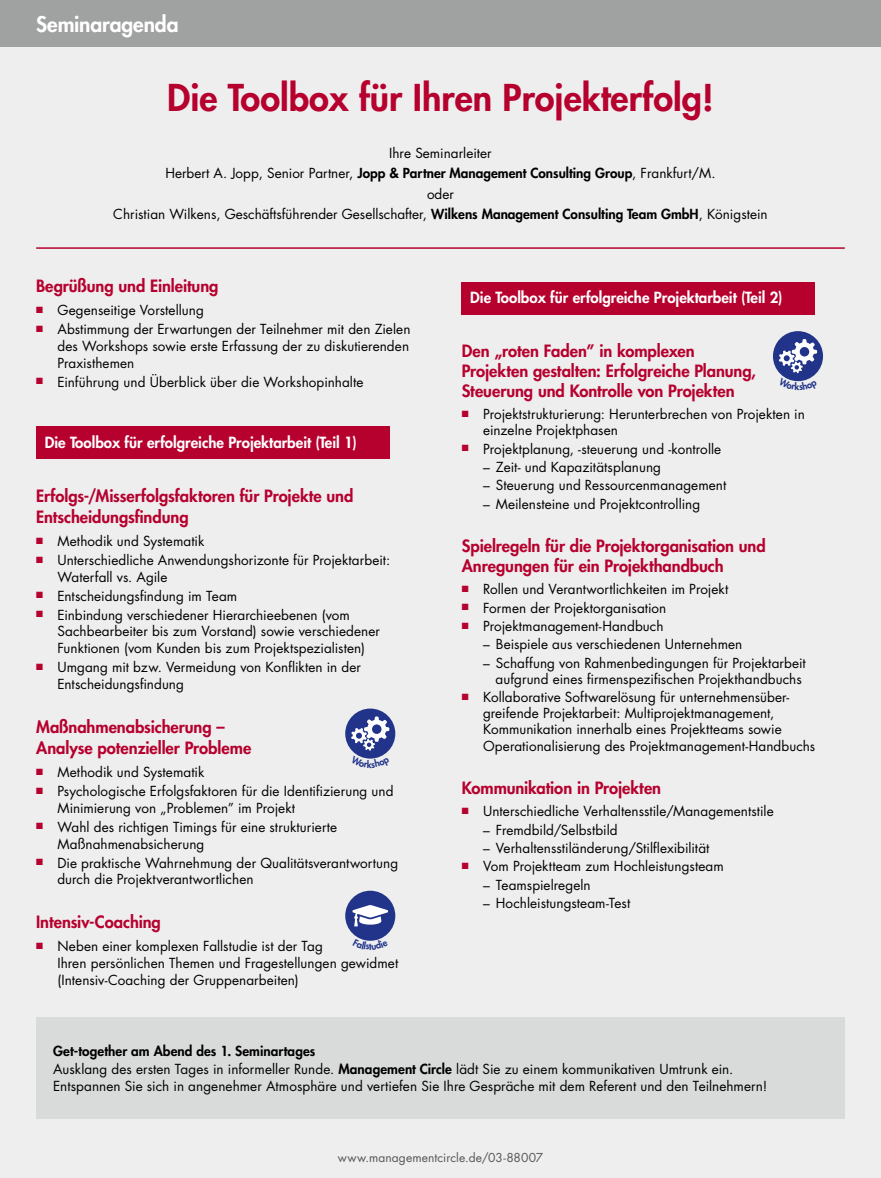
<style>
.page{position:relative;width:881px;height:1178px;background:#fff}
.page>*{position:absolute;margin:0;border:0;box-sizing:border-box;transform-origin:0 0}
.t1{font:800 36px "Futura Std";color:#b6002e}
.t2{font:800 21px "Futura Std";letter-spacing:-.005em;color:#fff}
.t3{font:800 16.5px/19.8px "Futura Std";letter-spacing:-.005em;color:#b6002e}
.t4{font:800 15px "Futura Std";color:#fff}
.t5{font:13.5px/16.8px "Futura Std";letter-spacing:.005em;color:#000}
.t6{font:12px "Futura Std";letter-spacing:.01em;color:#565655}
.s1{font-weight:800}
</style>
<div class="page">
<div style="left:0;top:0;width:880px;height:1178px;background:#eee"></div>
<div style="left:0;top:0;width:880px;height:47px;background:#a0a1a1"></div>
<hr style="left:36px;top:247px;width:808px;height:2px;background:#b6002e">
<div style="left:36px;top:1017px;width:808px;height:101px;background:#d9dada"></div>
<div style="left:36px;top:427px;width:353px;height:32px;background:#b6002e"></div>
<div style="left:461px;top:282px;width:353px;height:32px;background:#b6002e"></div>
<div style="left:345px;top:891px;width:50px;height:50px;background:#21348a;border-radius:50%"></div>
<svg style="left:352px;top:905px;width:36px;height:21px"></svg>
<div style="left:345px;top:708px;width:50px;height:50px;background:#21348a;border-radius:50%"></div>
<div style="left:772px;top:331px;width:50px;height:50px;background:#21348a;border-radius:50%"></div>
<svg style="left:361px;top:939px;width:18px;height:2px"></svg>
<svg style="left:350px;top:716px;width:40px;height:43px"></svg>
<svg style="left:778px;top:339px;width:40px;height:43px"></svg>
<h2 class="t2" style="left:36px;top:11px;width:144px">Seminaragenda</h2>
<h1 class="t1" style="left:167px;top:74px;width:548px">Die Toolbox für Ihren Projekterfolg!</h1>
<p class="t5" style="left:113px;top:143px;width:655px;line-height:20.4px;text-align:center">Ihre Seminarleiter<br>Herbert A. Jopp, Senior Partner, <span class="s1">Jopp &amp; Partner Management Consulting Group</span>, Frankfurt/M.<br>oder<br>Christian Wilkens, Geschäftsführender Gesellschafter, <span class="s1">Wilkens Management Consulting Team GmbH</span>, Königstein</p>
<p class="t3" style="left:36px;top:276px;width:184px">Begrüßung und Einleitung</p>
<p class="t5" style="left:36px;top:302px;width:169px"><sup>■</sup> Gegenseitige Vorstellung</p>
<p class="t5" style="left:57px;top:321px;width:354px;text-align:justify;text-indent:-21px"><sup>■</sup> Abstimmung der Erwartungen der Teilnehmer mit den Zielen des Workshops sowie erste Erfassung der zu diskutierenden Praxisthemen</p>
<p class="t5" style="left:36px;top:373px;width:328px"><sup>■</sup> Einführung und Überblick über die Workshopinhalte</p>
<p class="t4" style="left:45px;top:432px;width:313px">Die Toolbox für erfolgreiche Projektarbeit (Teil 1)</p>
<p class="t3" style="left:36px;top:486px;width:319px;line-height:20.4px">Erfolgs-/Misserfolgsfaktoren für Projekte und<br>Entscheidungsfindung</p>
<p class="t5" style="left:36px;top:532px;width:170px"><sup>■</sup> Methodik und Systematik</p>
<p class="t5" style="left:57px;top:551px;width:334px;text-indent:-21px"><sup>■</sup> Unterschiedliche Anwendungshorizonte für Projektarbeit:<br>Waterfall vs. Agile</p>
<p class="t5" style="left:36px;top:587px;width:202px"><sup>■</sup> Entscheidungsfindung im Team</p>
<p class="t5" style="left:57px;top:606px;width:324px;text-indent:-21px"><sup>■</sup> Einbindung verschiedener Hierarchieebenen (vom<br>Sachbearbeiter bis zum Vorstand) sowie verschiedener<br>Funktionen (vom Kunden bis zum Projektspezialisten)</p>
<p class="t5" style="left:57px;top:659px;width:305px;text-indent:-21px"><sup>■</sup> Umgang mit bzw. Vermeidung von Konflikten in der<br>Entscheidungsfindung</p>
<p class="t3" style="left:36px;top:717px;width:216px;line-height:20.4px">Maßnahmenabsicherung –<br>Analyse potenzieller Probleme</p>
<p class="t5" style="left:36px;top:763px;width:170px"><sup>■</sup> Methodik und Systematik</p>
<p class="t5" style="left:57px;top:782px;width:337px;text-indent:-21px"><sup>■</sup> Psychologische Erfolgsfaktoren für die Identifizierung und<br>Minimierung von „Problemen” im Projekt</p>
<p class="t5" style="left:57px;top:818px;width:281px;text-indent:-21px"><sup>■</sup> Wahl des richtigen Timings für eine strukturierte<br>Maßnahmenabsicherung</p>
<p class="t5" style="left:57px;top:854px;width:342px;text-indent:-21px"><sup>■</sup> Die praktische Wahrnehmung der Qualitätsverantwortung durch die Projektverantwortlichen</p>
<p class="t3" style="left:36px;top:912px;width:126px">Intensiv-Coaching</p>
<p class="t5" style="left:57px;top:938px;width:342px;text-indent:-21px"><sup>■</sup> Neben einer komplexen Fallstudie ist der Tag<br>Ihren persönlichen Themen und Fragestellungen gewidmet (Intensiv-Coaching der Gruppenarbeiten)</p>
<p class="t4" style="left:470px;top:288px;width:313px">Die Toolbox für erfolgreiche Projektarbeit (Teil 2)</p>
<p class="t3" style="left:461px;top:341px;width:295px">Den „roten Faden” in komplexen<br>Projekten gestalten: Erfolgreiche Planung,<br>Steuerung und Kontrolle von Projekten</p>
<p class="t5" style="left:483px;top:406px;width:323px;line-height:16.2px;text-indent:-21px"><sup>■</sup> Projektstrukturierung: Herunterbrechen von Projekten in einzelne Projektphasen</p>
<p class="t5" style="left:461px;top:440px;width:261px"><sup>■</sup> Projektplanung, -steuerung und -kontrolle</p>
<p class="t5" style="left:483px;top:459px;width:179px">– Zeit- und Kapazitätsplanung</p>
<p class="t5" style="left:483px;top:477px;width:245px">– Steuerung und Ressourcenmanagement</p>
<p class="t5" style="left:483px;top:495px;width:218px">– Meilensteine und Projektcontrolling</p>
<p class="t3" style="left:461px;top:536px;width:305px">Spielregeln für die Projektorganisation und<br>Anregungen für ein Projekthandbuch</p>
<p class="t5" style="left:461px;top:581px;width:268px"><sup>■</sup> Rollen und Verantwortlichkeiten im Projekt</p>
<p class="t5" style="left:461px;top:599px;width:206px"><sup>■</sup> Formen der Projektorganisation</p>
<p class="t5" style="left:461px;top:618px;width:203px"><sup>■</sup> Projektmanagement-Handbuch</p>
<p class="t5" style="left:483px;top:636px;width:261px">– Beispiele aus verschiedenen Unternehmen</p>
<p class="t5" style="left:495px;top:654px;width:312px;line-height:16.2px;text-indent:-12px">– Schaffung von Rahmenbedingungen für Projektarbeit aufgrund eines firmenspezifischen Projekthandbuchs</p>
<p class="t5" style="left:483px;top:689px;width:333px;line-height:16.2px;text-indent:-21px"><sup>■</sup> Kollaborative Softwarelösung für unternehmensüber&shy;greifende Projektarbeit: Multiprojektmanagement, Kommunikation innerhalb eines Projektteams sowie Operationalisierung des Projektmanagement-Handbuchs</p>
<p class="t3" style="left:461px;top:778px;width:201px">Kommunikation in Projekten</p>
<p class="t5" style="left:461px;top:803px;width:313px"><sup>■</sup> Unterschiedliche Verhaltensstile/Managementstile</p>
<p class="t5" style="left:483px;top:821px;width:136px">– Fremdbild/Selbstbild</p>
<p class="t5" style="left:483px;top:840px;width:228px">– Verhaltensstiländerung/Stilflexibilität</p>
<p class="t5" style="left:461px;top:858px;width:263px"><sup>■</sup> Vom Projektteam zum Hochleistungsteam</p>
<p class="t5" style="left:483px;top:876px;width:109px">– Teamspielregeln</p>
<p class="t5" style="left:483px;top:895px;width:149px">– Hochleistungsteam-Test</p>
<p class="t5" style="left:53px;top:1042px;width:681px;line-height:18.3px"><span class="s1">Get-together am Abend des 1. Seminartages<br></span>Ausklang des ersten Tages in informeller Runde. <span class="s1">Management Circle</span> lädt Sie zu einem kommunikativen Umtrunk ein.</p>
<p class="t5" style="left:53px;top:1077px;width:715px">Entspannen Sie sich in angenehmer Atmosphäre und vertiefen Sie Ihre Gespräche mit dem Referent und den Teilnehmern!</p>
<p class="t6" style="left:337px;top:1149px;width:207px">www.managementcircle.de/03-88007</p>
</div>
